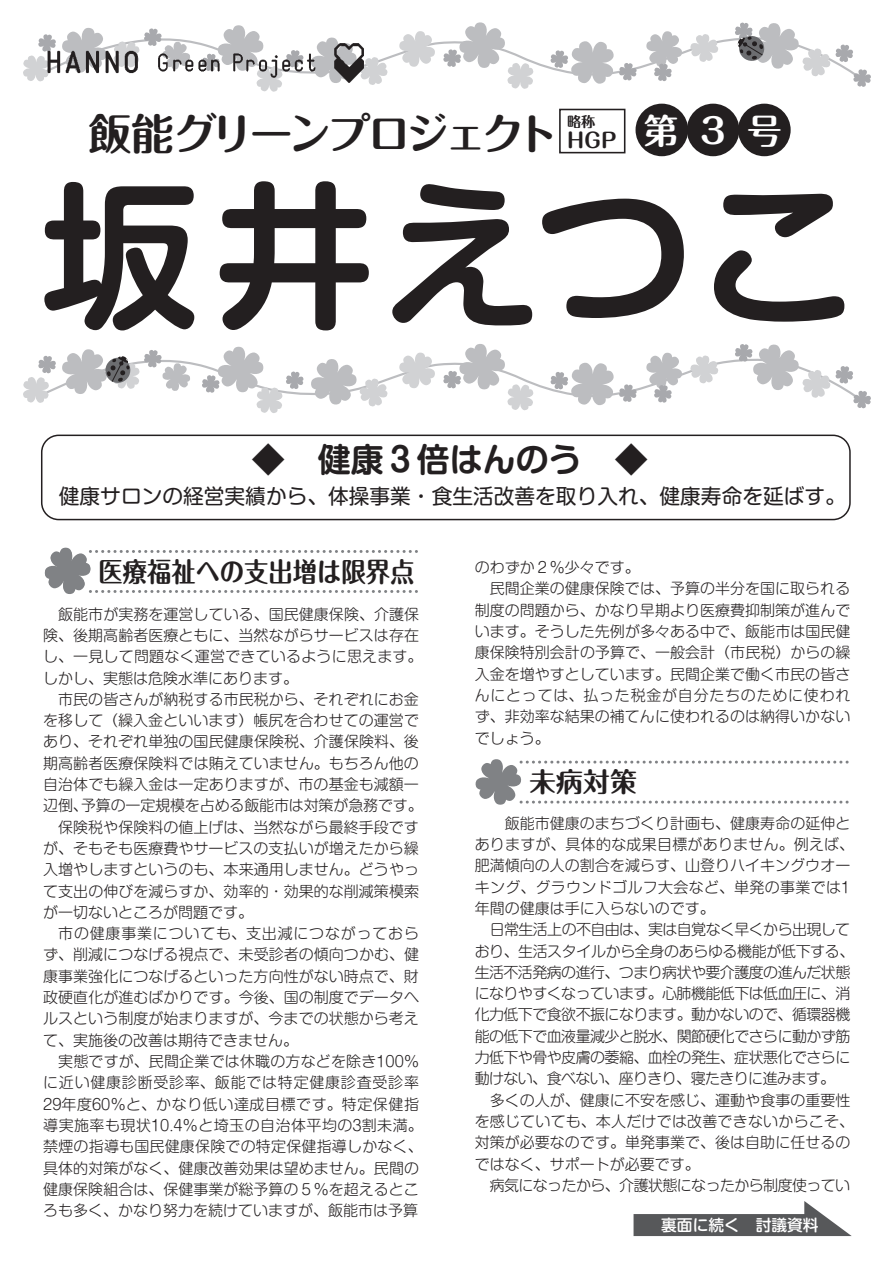
<style>
.page{position:relative;width:893px;height:1263px;background:#fff}
.page>*{position:absolute;margin:0;border:0;box-sizing:border-box;transform-origin:0 0}
.t1{font:700 157.5px "Shin M Go Pro De";letter-spacing:.05em;color:#231f20}
.t2{font:700 42.6px "Maru Fo Pro";letter-spacing:-.09em;color:#231f20}
.t3{font:700 33px "Shin M Go Pro De";color:#231f20}
.t4{font:700 27px "Maru Fo Pro";color:#231f20;scale:.9 1}
.t5{font:700 27px "Maru Fo Pro";color:#231f20}
.t6{font:20.7px "Shin M Go Pro";color:#231f20}
.t7{font:700 20.55px "Maru Fo Pro";color:#231f20}
.t8{font:500 15.75px "Shin M Go Pro";color:#fff}
.t9{font:300 15px/21.3px "Shin M Go Pro";color:#231f20}
.t10{font:300 15px/21.3px "Shin M Go Pro";letter-spacing:-.04em;color:#231f20}
.t11{font:700 14.25px "Maru Fo Pro";color:#231f20}
</style>
<div class="page">
<svg style="left:633px;top:1201px;width:219px;height:35px"></svg>
<div style="left:41px;top:435px;width:810px;height:85px;border:2px solid #231f20;border-radius:17px"></div>
<svg style="left:23px;top:22px;width:848px;height:70px"></svg>
<svg style="left:23px;top:344px;width:848px;height:69px"></svg>
<div style="left:635px;top:104px;width:53px;height:52px;background:#231f20;border-radius:50%"></div>
<div style="left:687px;top:104px;width:52px;height:52px;background:#231f20;border-radius:50%"></div>
<div style="left:738px;top:104px;width:53px;height:52px;background:#231f20;border-radius:50%"></div>
<div style="left:559px;top:109px;width:66px;height:44px;border:2px solid #231f20"></div>
<svg style="left:475px;top:759px;width:374px;height:46px"></svg>
<svg style="left:44px;top:547px;width:374px;height:47px"></svg>
<img style="left:41px;top:41px;width:327px;height:45px">
<h2 class="t2" style="left:89px;top:100px;width:471px">飯能グリーンプロジェクト</h2>
<p class="t11" style="left:567px;top:110px;width:30px">略称</p>
<h3 class="t7" style="left:567px;top:124px;width:216px">HGP <sup>第３号</sup></h3>
<h1 class="t1" style="left:41px;top:128px;width:817px">坂井えつこ</h1>
<h3 class="t3" style="left:252px;top:433px;width:398px">◆　健康３倍はんのう　◆</h3>
<h3 class="t6" style="left:59px;top:479px;width:789px">健康サロンの経営実績から、体操事業・食生活改善を取り入れ、健康寿命を延ばす。</h3>
<h3 class="t4" style="left:98px;top:550px;width:353px">医療福祉への支出増は限界点</h3>
<p class="t9" style="left:43px;top:601px;width:381px">　飯能市が実務を運営している、国民健康保険、介護保険、後期高齢者医療ともに、当然ながらサービスは存在し、一見して問題なく運営できているように思えます。しかし、実態は危険水準にあります。</p>
<p class="t9" style="left:43px;top:687px;width:381px;text-indent:15px">市民の皆さんが納税する市民税から、それぞれにお金を移して（繰入金といいます）帳尻を合わせての運営であり、それぞれ単独の国民健康保険税、介護保険料、後期高齢者医療保険料では賄えていません。もちろん他の自治体でも繰入金は一定ありますが、市の基金も減額一辺倒、予算の一定規模を占める飯能市は対策が急務です。　保険税や保険料の値上げは、当然ながら最終手段ですが、そもそも医療費やサービスの支払いが増えたから繰入増やしますというのも、本来通用しません。どうやって支出の伸びを減らすか、効率的・効果的な削減策模索が一切ないところが問題です。<br>　市の健康事業についても、支出減につながっておらず、削減につなげる視点で、未受診者の傾向つかむ、健康事業強化につなげるといった方向性がない時点で、財政硬直化が進むばかりです。今後、国の制度でデータヘルスという制度が始まりますが、今までの状態から考えて、実施後の改善は期待できません。<br>　実態ですが、民間企業では休職の方などを除き100％に近い健康診断受診率、飯能では特定健康診査受診率<br>29年度60％と、かなり低い達成目標です。特定保健指導実施率も現状10.4％と埼玉の自治体平均の3割未満。禁煙の指導も国民健康保険での特定保健指導しかなく、具体的対策がなく、健康改善効果は望めません。民間の健康保険組合は、保健事業が総予算の５％を超えるところも多く、かなり努力を続けていますが、飯能市は予算</p>
<p class="t9" style="left:475px;top:555px;width:377px">のわずか２％少々です。<br>　民間企業の健康保険では、予算の半分を国に取られる制度の問題から、かなり早期より医療費抑制策が進んでいます。そうした先例が多々ある中で、飯能市は国民健康保険特別会計の予算で、一般会計（市民税）からの繰入金を増やすとしています。民間企業で働く市民の皆さんにとっては、払った税金が自分たちのために使われず、非効率な結果の補てんに使われるのは納得いかないでしょう。</p>
<h3 class="t5" style="left:529px;top:760px;width:109px">未病対策</h3>
<p class="t9" style="left:475px;top:811px;width:381px">　　飯能市健康のまちづくり計画も、健康寿命の延伸とありますが、具体的な成果目標がありません。例えば、肥満傾向の人の割合を減らす、山登りハイキングウオーキング、グラウンドゴルフ大会など、単発の事業では1年間の健康は手に入らないのです。</p>
<p class="t10" style="left:475px;top:917px;width:381px;text-indent:15px">日常生活上の不自由は、実は自覚なく早くから出現しており、生活スタイルから全身のあらゆる機能が低下する、生活不活発病の進行、つまり病状や要介護度の進んだ状態になりやすくなっています。心肺機能低下は低血圧に、消化力低下で食欲不振になります。動かないので、循環器機能の低下で血液量減少と脱水、関節硬化でさらに動かず筋力低下や骨や皮膚の萎縮、血栓の発生、症状悪化でさらに動けない、食べない、座りきり、寝たきりに進みます。<br>　多くの人が、健康に不安を感じ、運動や食事の重要性を感じていても、本人だけでは改善できないからこそ、対策が必要なのです。単発事業で、後は自助に任せるのではなく、サポートが必要です。</p>
<p class="t10" style="left:490px;top:1173px;width:362px">病気になったから、介護状態になったから制度使ってい</p>
<p class="t8" style="left:661px;top:1212px;width:159px">裏面に続く　討議資料</p>
</div>
